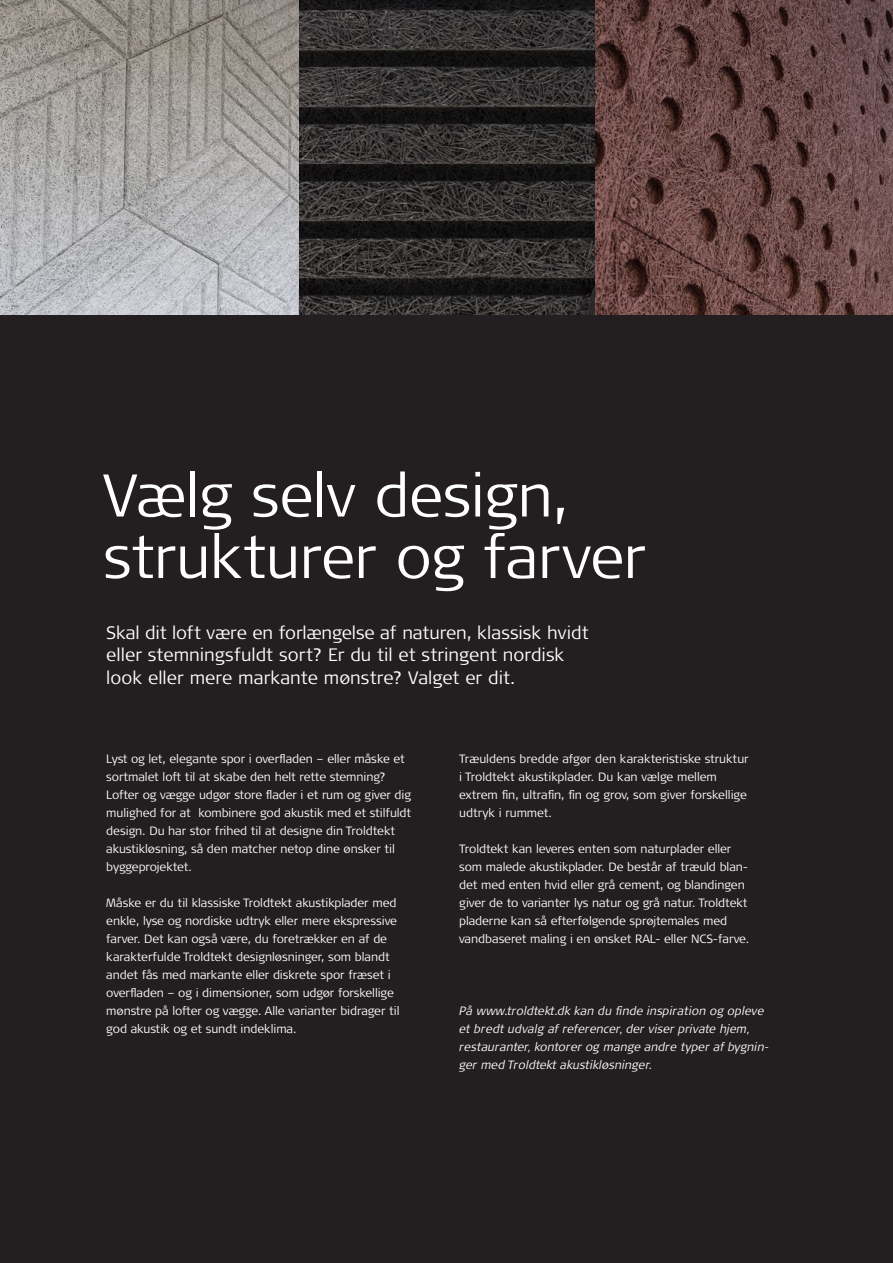
<style>
.page{position:relative;width:893px;height:1263px;background:#fff}
.page>*{position:absolute;margin:0;border:0;box-sizing:border-box;transform-origin:0 0}
.t1{font:300 60px/61.5px "Signa Pro";letter-spacing:-.01em;color:#fff}
.Subheading{font:300 18px/22.5px "Signa Pro";color:#fff}
.Body_text__8_12{font:300 12px/18px "Signa Pro";letter-spacing:-.005em;color:#fff}
.Body_text__8_12-2{font:italic 300 12px/18px "Signa Pro";color:#fff}
</style>
<div class="page">
<img style="left:0;top:0;width:893px;height:316px">
<div style="left:0;top:316px;width:893px;height:947px;background:#231f20"></div>
<p class="t1" style="left:103px;top:462px;width:544px">Vælg selv design, strukturer og farver</p>
<p class="Subheading" style="left:106px;top:620px;width:484px">Skal dit loft være en forlængelse af naturen, klassisk hvidt eller stemningsfuldt sort? Er du til et stringent nordisk look eller mere markante mønstre? Valget er dit.</p>
<p class="Body_text__8_12" style="left:106px;top:749px;width:300px">Lyst og let, elegante spor i overfladen – eller måske et sortmalet loft til at skabe den helt rette stemning?</p>
<p class="Body_text__8_12" style="left:106px;top:785px;width:306px">Lofter og vægge udgør store flader i et rum og giver dig mulighed for at kombinere god akustik med et stilfuldt design. Du har stor frihed til at designe din Troldtekt akustikløsning, så den matcher netop dine ønsker til byggeprojektet.</p>
<p class="Body_text__8_12" style="left:106px;top:893px;width:295px">Måske er du til klassiske Troldtekt akustikplader med enkle, lyse og nordiske udtryk eller mere ekspressive farver. Det kan også være, du foretrækker en af de karakterfulde Troldtekt designløsninger, som blandt andet fås med markante eller diskrete spor fræset i overfladen – og i dimensioner, som udgør forskellige mønstre på lofter og vægge. Alle varianter bidrager til god akustik og et sundt indeklima.</p>
<p class="Body_text__8_12" style="left:459px;top:749px;width:291px">Træuldens bredde afgør den karakteristiske struktur i Troldtekt akustikplader. Du kan vælge mellem extrem fin, ultrafin, fin og grov, som giver forskellige udtryk i rummet.</p>
<p class="Body_text__8_12" style="left:459px;top:839px;width:292px">Troldtekt kan leveres enten som naturplader eller som malede akustikplader. De består af træuld blan&shy;det med enten hvid eller grå cement, og blandingen giver de to varianter lys natur og grå natur. Troldtekt pladerne kan så efterfølgende sprøjtemales med vandbaseret maling i en ønsket RAL- eller NCS-farve.</p>
<p class="Body_text__8_12-2" style="left:459px;top:1001px;width:311px">På www.troldtekt.dk kan du finde inspiration og opleve et bredt udvalg af referencer, der viser private hjem, restauranter, kontorer og mange andre typer af bygnin&shy;ger med Troldtekt akustikløsninger.</p>
</div>
